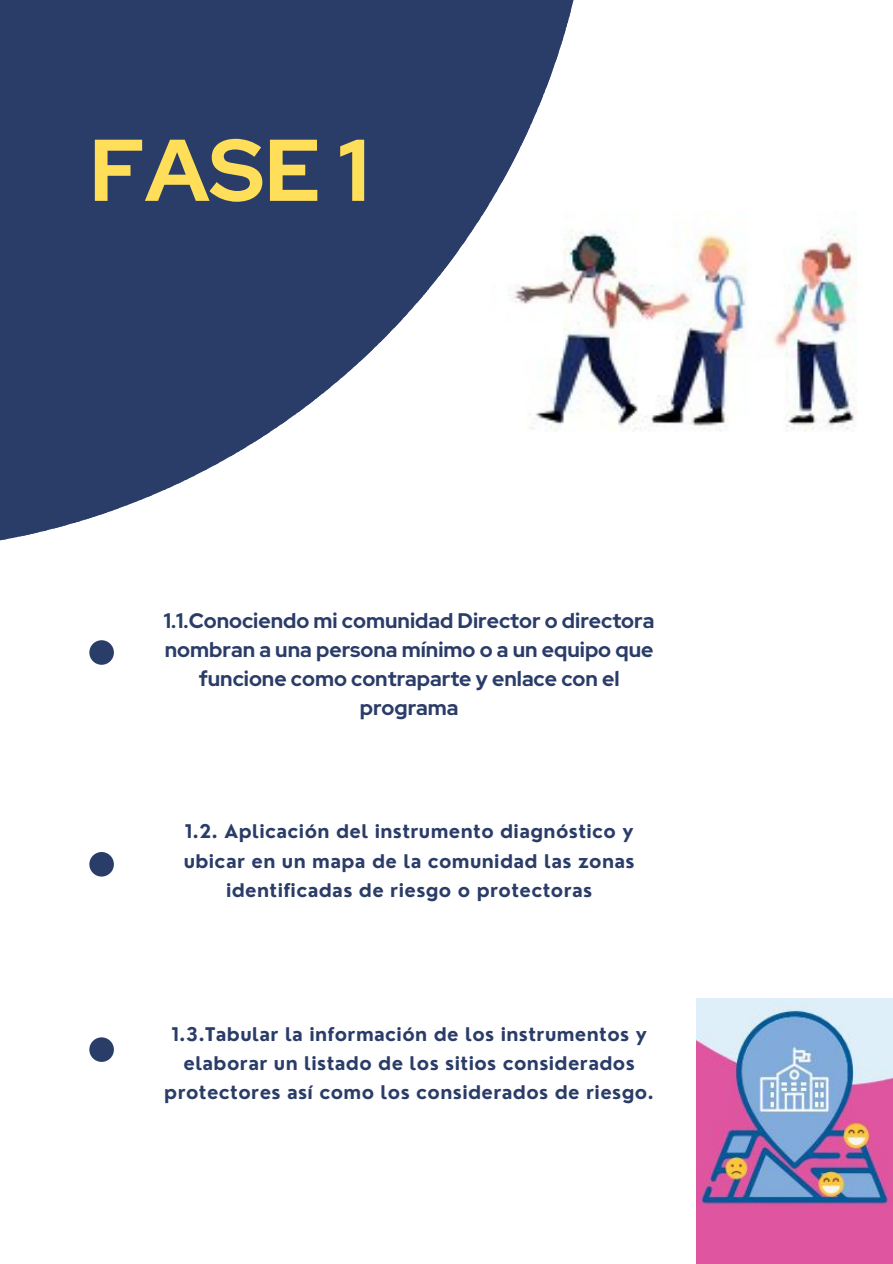
<style>
.page{position:relative;width:893px;height:1264px;background:#fff}
.page>*{position:absolute;margin:0;border:0;box-sizing:border-box;transform-origin:0 0}
.t1{font:700 87.3px "Red Hat Display";color:#ffde59}
.t2{font:700 21px/29.2px "Red Hat Display";color:#2a3c68;text-align:center}
.t3{font:700 18.3px/29.2px "Nourd";letter-spacing:.02em;color:#2a3c68;text-align:center}
</style>
<div class="page">
<svg style="left:0;top:0;width:574px;height:541px;fill:#2a3c68"></svg>
<div style="left:89px;top:640px;width:25px;height:24px;background:#2a3c68;border-radius:50%"></div>
<div style="left:89px;top:852px;width:25px;height:24px;background:#2a3c68;border-radius:50%"></div>
<div style="left:89px;top:1037px;width:25px;height:24px;background:#2a3c68;border-radius:50%"></div>
<img style="left:696px;top:998px;width:196px;height:265px">
<img style="left:490px;top:211px;width:367px;height:245px">
<p class="t1" style="left:89px;top:112px;width:281px">FASE 1</p>
<p class="t2" style="left:164px;top:605px;width:492px">1.1.Conociendo mi comunidad Director o directora nombran a una persona mínimo o a un equipo que funcione como contraparte y enlace con el programa</p>
<p class="t3" style="left:184px;top:816px;width:452px">1.2. Aplicación del instrumento diagnóstico y ubicar en un mapa de la comunidad las zonas identificadas de riesgo o protectoras</p>
<p class="t3" style="left:164px;top:1019px;width:491px">1.3.Tabular la información de los instrumentos y elaborar un listado de los sitios considerados protectores así como los considerados de riesgo.</p>
</div>
